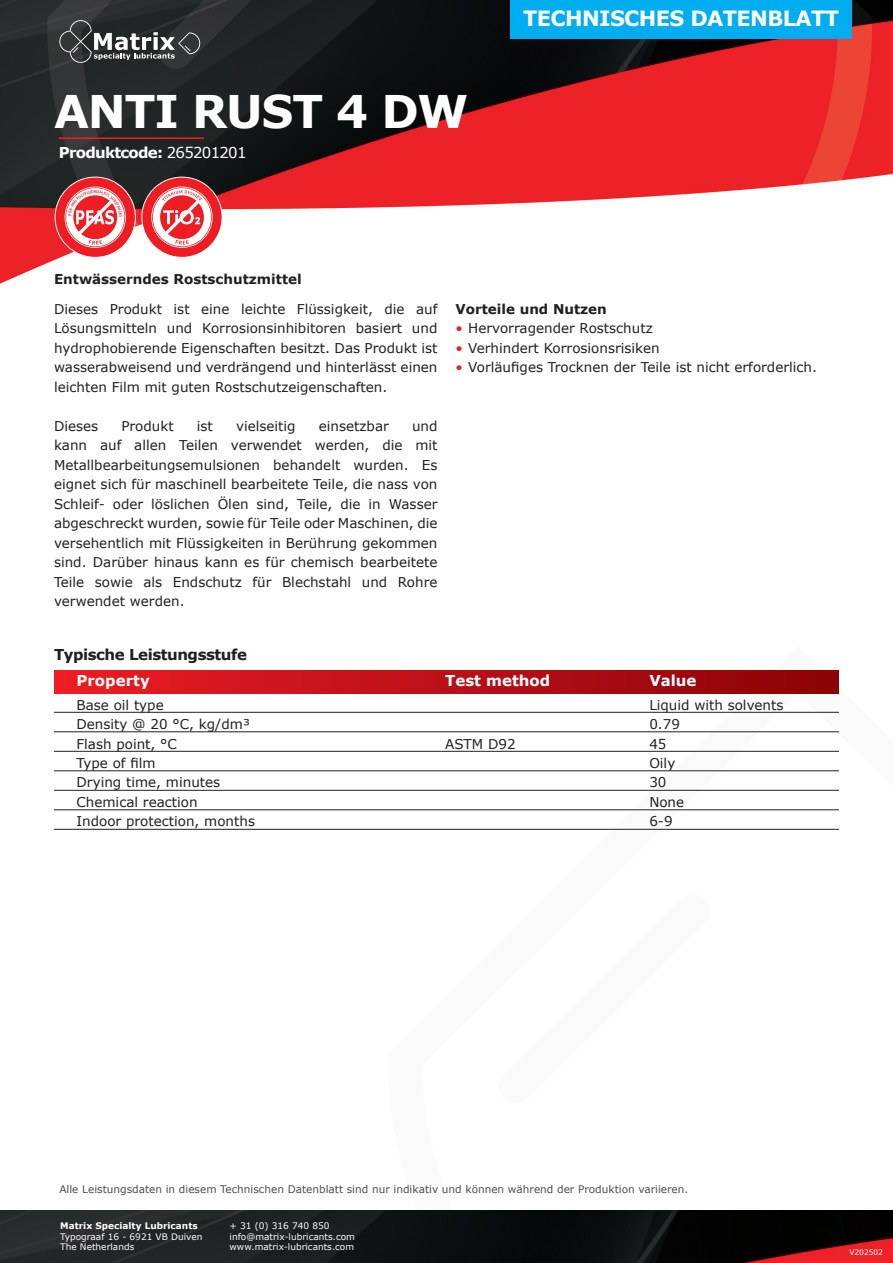
<style>
.page{position:relative;width:893px;height:1263px;background:#fff}
.page>*{position:absolute;margin:0;border:0;box-sizing:border-box;transform-origin:0 0}
.t1{font:700 45px "Verdana";letter-spacing:-.025em;color:#fff}
.t2{font:700 21px "Verdana";letter-spacing:-.03em;color:#fff}
.t3{font:700 15px "Verdana";color:#fff}
.t4{font:700 15px "Verdana";letter-spacing:-.03em;color:#231f20}
.t5{font:700 15px "Verdana";letter-spacing:-.05em;color:#fff}
.t6{font:13.5px/19.5px "Verdana";color:#231f20;text-align:justify}
.t7{font:700 13.5px "Verdana";color:#231f20}
.t8{font:10.5px "Verdana";color:#231f20}
.t9{font:9px/10.5px "Verdana";color:#fff}
.t10{font:700 9px "Verdana";color:#fff}
.t11{font:7.5px "Verdana";color:#fff}
.s1{font-weight:400}
.s2{color:#ee1d23}
</style>
<div class="page">
<img style="left:0;top:0;width:893px;height:284px">
<svg style="left:388px;top:693px;width:505px;height:518px"></svg>
<div style="left:510px;top:0;width:342px;height:38px;background:#00aeef"></div>
<svg style="left:59px;top:20px;width:141px;height:43px;background:#4f5152"></svg>
<img style="left:0;top:1211px;width:893px;height:52px">
<div style="left:54px;top:670px;width:785px;height:23px;background:linear-gradient(to right,#ec1d26,#8a0207)"></div>
<hr style="left:54px;top:712px;width:785px;height:1px;background:#231f20">
<hr style="left:54px;top:731px;width:785px;height:1px;background:#231f20">
<hr style="left:54px;top:751px;width:785px;height:1px;background:#231f20">
<hr style="left:54px;top:770px;width:785px;height:1px;background:#231f20">
<hr style="left:54px;top:790px;width:785px;height:1px;background:#231f20">
<hr style="left:54px;top:809px;width:785px;height:1px;background:#231f20">
<hr style="left:54px;top:829px;width:785px;height:1px;background:#231f20">
<hr style="left:59px;top:137px;width:145px;height:2px;background:#ee1d23">
<svg style="left:55px;top:177px;width:168px;height:81px"></svg>
<h1 class="t1" style="left:54px;top:83px;width:416px">ANTI RUST 4 DW</h1>
<p class="t5" style="left:59px;top:143px;width:189px">Produktcode: <span class="s1">265201201</span></p>
<p class="t7" style="left:54px;top:270px;width:249px">Entwässerndes Rostschutzmittel</p>
<h2 class="t2" style="left:523px;top:5px;width:318px">TECHNISCHES DATENBLATT</h2>
<p class="t6" style="left:54px;top:299px;width:385px">Dieses Produkt ist eine leichte Flüssigkeit, die auf Lösungsmitteln und Korrosionsinhibitoren basiert und hydrophobierende Eigenschaften besitzt. Das Produkt ist wasserabweisend und verdrängend und hinterlässt einen leichten Film mit guten Rostschutzeigenschaften.</p>
<p class="t6" style="left:54px;top:416px;width:46px">Dieses</p>
<p class="t6" style="left:121px;top:416px;width:54px">Produkt</p>
<p class="t6" style="left:197px;top:416px;width:18px">ist</p>
<p class="t6" style="left:236px;top:416px;width:61px">vielseitig</p>
<p class="t6" style="left:319px;top:416px;width:72px">einsetzbar</p>
<p class="t6" style="left:54px;top:416px;width:385px;text-indent:358px">und kann auf allen Teilen verwendet werden, die mit Metallbearbeitungsemulsionen behandelt wurden. Es eignet sich für maschinell bearbeitete Teile, die nass von Schleif- oder löslichen Ölen sind, Teile, die in Wasser abgeschreckt wurden, sowie für Teile oder Maschinen, die versehentlich mit Flüssigkeiten in Berührung gekommen sind. Darüber hinaus kann es für chemisch bearbeitete Teile sowie als Endschutz für Blechstahl und Rohre verwendet werden.</p>
<p class="t7" style="left:455px;top:300px;width:153px">Vorteile und Nutzen</p>
<p class="t6" style="left:455px;top:319px;width:199px"><span class="s2">•</span> Hervorragender Rostschutz</p>
<p class="t6" style="left:455px;top:338px;width:206px"><span class="s2">•</span> Verhindert Korrosionsrisiken</p>
<p class="t6" style="left:455px;top:358px;width:363px"><span class="s2">•</span> Vorläufiges Trocknen der Teile ist nicht erforderlich.</p>
<p class="t4" style="left:54px;top:645px;width:195px">Typische Leistungsstufe</p>
<p class="t3" style="left:76px;top:670px;width:75px">Property</p>
<p class="t3" style="left:445px;top:670px;width:107px">Test method</p>
<p class="t3" style="left:649px;top:670px;width:49px">Value</p>
<p class="t6" style="left:76px;top:695px;width:89px">Base oil type</p>
<p class="t6" style="left:649px;top:695px;width:136px">Liquid with solvents</p>
<p class="t6" style="left:76px;top:714px;width:175px">Density @ 20 °C, kg/dm³</p>
<p class="t6" style="left:649px;top:714px;width:32px">0.79</p>
<p class="t6" style="left:76px;top:734px;width:102px">Flash point, °C</p>
<p class="t6" style="left:445px;top:734px;width:72px">ASTM D92</p>
<p class="t6" style="left:649px;top:734px;width:19px">45</p>
<p class="t6" style="left:76px;top:753px;width:81px">Type of film</p>
<p class="t6" style="left:649px;top:753px;width:28px">Oily</p>
<p class="t6" style="left:76px;top:773px;width:145px">Drying time, minutes</p>
<p class="t6" style="left:649px;top:773px;width:19px">30</p>
<p class="t6" style="left:76px;top:792px;width:123px">Chemical reaction</p>
<p class="t6" style="left:649px;top:792px;width:36px">None</p>
<p class="t6" style="left:76px;top:812px;width:180px">Indoor protection, months</p>
<p class="t6" style="left:649px;top:812px;width:25px">6-9</p>
<p class="t8" style="left:59px;top:1183px;width:630px">Alle Leistungsdaten in diesem Technischen Datenblatt sind nur indikativ und können während der Produktion variieren.</p>
<p class="t10" style="left:60px;top:1220px;width:139px">Matrix Specialty Lubricants</p>
<p class="t9" style="left:60px;top:1231px;width:144px">Typograaf 16 - 6921 VB Duiven<br>The Netherlands</p>
<p class="t9" style="left:230px;top:1221px;width:127px">+ 31 (0) 316 740 850 info@matrix-lubricants.com www.matrix-lubricants.com</p>
<p class="t11" style="left:849px;top:1247px;width:35px">V202502</p>
</div>
